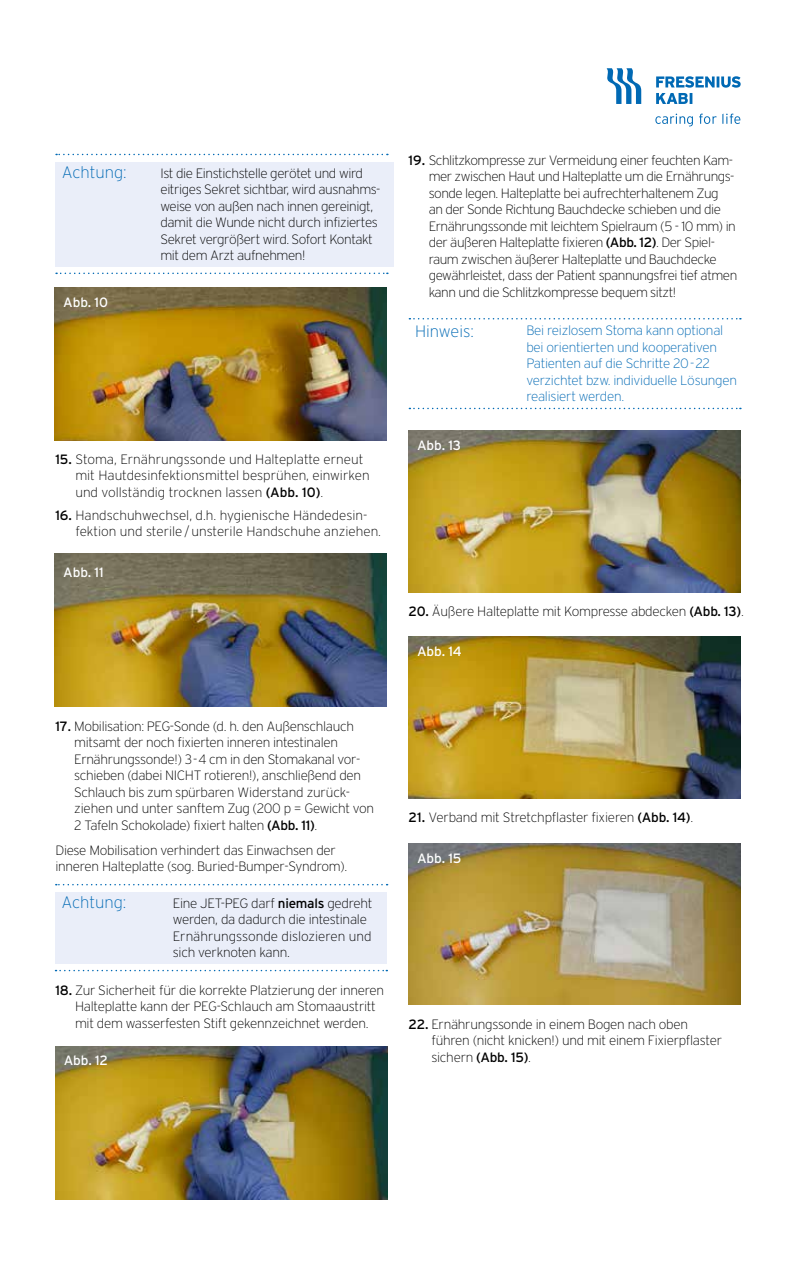
<style>
.page{position:relative;width:796px;height:1263px;background:#fff}
.page>*{position:absolute;margin:0;border:0;box-sizing:border-box;transform-origin:0 0}
.t1{font:200 16.5px "Interstate";color:#0069b4}
.t2{font:200 13.5px/16.5px "Interstate";letter-spacing:-.025em;color:#000}
.t3{font:200 13.5px/16.5px "Interstate";color:#000}
.t4{font:200 13.5px/16.5px "Interstate";letter-spacing:-.02em;color:#0069b4}
.t5{font:13.5px "Interstate";letter-spacing:-.01em;color:#fff}
.s1{font-weight:400}
.s2{font-weight:400;font-size:12.75px}
</style>
<div class="page">
<svg style="left:606px;top:68px;width:35px;height:36px"></svg>
<svg style="left:656px;top:76px;width:84px;height:28px"></svg>
<svg style="left:655px;top:114px;width:85px;height:12px"></svg>
<div style="left:55px;top:162px;width:338px;height:104px;background:#eaeef9"></div>
<svg style="left:56px;top:273px;width:331px;height:1px"></svg>
<svg style="left:56px;top:154px;width:331px;height:1px"></svg>
<img style="left:55px;top:1046px;width:332px;height:153px">
<div style="left:55px;top:892px;width:332px;height:71px;background:#eaeef9"></div>
<svg style="left:55px;top:970px;width:332px;height:1px"></svg>
<svg style="left:56px;top:884px;width:331px;height:1px"></svg>
<img style="left:55px;top:287px;width:331px;height:154px">
<img style="left:55px;top:553px;width:331px;height:154px">
<svg style="left:409px;top:408px;width:331px;height:1px"></svg>
<svg style="left:409px;top:318px;width:331px;height:1px"></svg>
<img style="left:408px;top:431px;width:332px;height:161px">
<img style="left:408px;top:637px;width:332px;height:161px">
<img style="left:408px;top:843px;width:332px;height:162px">
<p class="t1" style="left:62px;top:163px;width:66px">Achtung:</p>
<p class="t2" style="left:160px;top:165px;width:221px">Ist die Einstichstelle gerötet und wird eitriges Sekret sichtbar, wird ausnahms&shy;weise von außen nach innen gereinigt, damit die Wunde nicht durch infiziertes Sekret vergrößert wird. Sofort Kontakt mit dem Arzt aufnehmen!</p>
<p class="t5" style="left:63px;top:295px;width:46px">Abb. 10</p>
<p class="t3" style="left:75px;top:451px;width:295px;text-indent:-20px"><span class="s1">15.</span> Stoma, Ernährungssonde und Halteplatte erneut mit Hautdesinfektionsmittel besprühen, einwirken und vollständig trocknen lassen <span class="s1">(Abb. 10)</span>.</p>
<p class="t3" style="left:75px;top:507px;width:307px;text-indent:-20px"><span class="s1">16.</span> Handschuhwechsel, d.h. hygienische Händedesin&shy;fektion und sterile/unsterile Handschuhe anziehen.</p>
<p class="t5" style="left:63px;top:565px;width:42px">Abb. 11</p>
<p class="t2" style="left:428px;top:152px;width:310px;text-indent:-20px"><span class="s1">19.</span> Schlitzkompresse zur Vermeidung einer feuchten Kam&shy;mer zwischen Haut und Halteplatte um die Ernährungs&shy;sonde legen. Halteplatte bei aufrechterhaltenem Zug<br>an der Sonde Richtung Bauchdecke schieben und die Ernährungssonde mit leichtem Spielraum (5 - 10 mm) in der äußeren Halteplatte fixieren <span class="s1">(Abb. 12)</span>. Der Spiel&shy;raum zwischen äußerer Halteplatte und Bauchdecke gewährleistet, dass der Patient spannungsfrei tief atmen kann und die Schlitzkompresse bequem sitzt!</p>
<p class="t1" style="left:415px;top:323px;width:60px">Hinweis:</p>
<p class="t4" style="left:526px;top:322px;width:212px">Bei reizlosem Stoma kann optional bei orientierten und kooperativen<br>Patienten auf die Schritte 20-22 verzichtet bzw. individuelle Lösungen realisiert werden.</p>
<p class="t5" style="left:417px;top:438px;width:45px">Abb. 13</p>
<p class="t2" style="left:408px;top:602px;width:336px"><span class="s1">20.</span> Äußere Halteplatte mit Kompresse abdecken <span class="s1">(Abb. 13)</span>.</p>
<p class="t5" style="left:417px;top:644px;width:46px">Abb. 14</p>
<p class="t2" style="left:74px;top:718px;width:301px;text-indent:-19px"><span class="s1">17</span><span class="s2">.</span> Mobilisation: PEG-Sonde (d. h. den Außenschlauch mitsamt der noch fixierten inneren intestinalen Ernährungssonde!) 3-4 cm in den Stomakanal vor&shy;schieben (dabei NICHT rotieren!), anschließend den Schlauch bis zum spürbaren Widerstand zurück&shy;ziehen und unter sanftem Zug (200 p = Gewicht von 2 Tafeln Schokolade) fixiert halten <span class="s1">(Abb. 11)</span>.</p>
<p class="t2" style="left:55px;top:842px;width:293px">Diese Mobilisation verhindert das Einwachsen der inneren Halteplatte (sog. Buried-Bumper-Syndrom).</p>
<p class="t1" style="left:61px;top:893px;width:66px">Achtung:</p>
<p class="t2" style="left:173px;top:894px;width:201px">Eine JET-PEG darf <span class="s1">niemals</span> gedreht werden, da dadurch die intestinale<br>Ernährungssonde dislozieren und sich verknoten kann.</p>
<p class="t2" style="left:75px;top:982px;width:310px;text-indent:-19px"><span class="s1">18.</span> Zur Sicherheit für die korrekte Platzierung der inneren<br>Halteplatte kann der PEG-Schlauch am Stomaaustritt mit dem wasserfesten Stift gekennzeichnet werden.</p>
<p class="t5" style="left:64px;top:1052px;width:46px">Abb. 12</p>
<p class="t2" style="left:408px;top:809px;width:286px"><span class="s1">21.</span> Verband mit Stretchpflaster fixieren <span class="s1">(Abb. 14)</span>.</p>
<p class="t5" style="left:417px;top:850px;width:46px">Abb. 15</p>
<p class="t2" style="left:431px;top:1015px;width:292px;text-indent:-23px"><span class="s1">22.</span> Ernährungssonde in einem Bogen nach oben führen (nicht knicken!) und mit einem Fixierpflaster sichern <span class="s1">(Abb. 15)</span>.</p>
</div>
